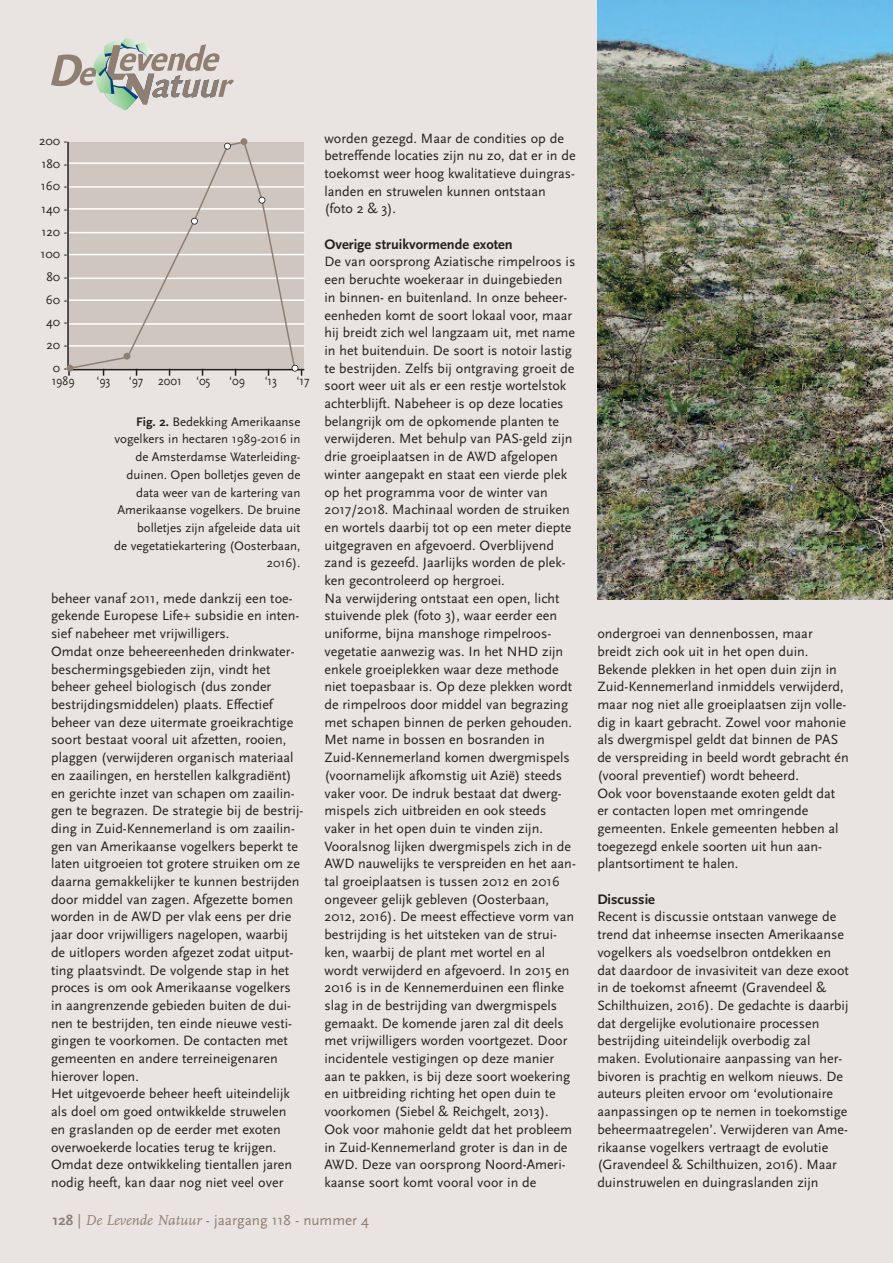
<style>
.page{position:relative;width:893px;height:1263px;background:#e9e4e1}
.page>*{position:absolute;margin:0;border:0;box-sizing:border-box;transform-origin:0 0}
.t1{font:15px "Scala Sans";color:#8f7e72}
.t2{font:700 14.4px "Scala Sans";color:#231f20}
.t3{font:14.1px/17.7px "Scala Sans";color:#231f20}
.t4{font:12.9px/22.6px "Scala Sans";color:#231f20;text-align:right}
.t5{font:12.9px "Scala Sans";color:#231f20;scale:.9 1}
.s1{font-weight:700}
.s2{font-family:"FF Scala";font-style:italic}
</style>
<div class="page">
<div style="left:69px;top:142px;width:235px;height:228px;background:#cfc6c0"></div>
<hr style="left:68px;top:369px;width:236px;height:1px;background:#231f20">
<hr style="left:68px;top:345px;width:236px;height:2px;background:#fff">
<hr style="left:68px;top:323px;width:236px;height:2px;background:#fff">
<hr style="left:68px;top:299px;width:236px;height:2px;background:#fff">
<hr style="left:68px;top:278px;width:236px;height:1px;background:#fff">
<hr style="left:68px;top:254px;width:236px;height:1px;background:#fff">
<hr style="left:68px;top:232px;width:236px;height:1px;background:#fff">
<hr style="left:68px;top:208px;width:236px;height:2px;background:#fff">
<hr style="left:68px;top:186px;width:236px;height:2px;background:#fff">
<hr style="left:68px;top:162px;width:236px;height:2px;background:#fff">
<hr style="left:67px;top:142px;width:2px;height:228px;background:#231f20">
<img style="left:597px;top:0;width:296px;height:599px">
<div style="left:241px;top:138px;width:6px;height:7px;background:#8f7e72;border-radius:50%"></div>
<div style="left:67px;top:365px;width:6px;height:7px;background:#8f7e72;border-radius:50%"></div>
<svg style="left:68px;top:140px;width:228px;height:229px"></svg>
<div style="left:191px;top:218px;width:7px;height:7px;border:2px solid #231f20;border-radius:50%"></div>
<div style="left:224px;top:143px;width:7px;height:7px;border:2px solid #231f20;border-radius:50%"></div>
<div style="left:259px;top:197px;width:6px;height:7px;border:2px solid #231f20;border-radius:50%"></div>
<svg style="left:292px;top:365px;width:10px;height:11px"></svg>
<div style="left:292px;top:365px;width:6px;height:7px;border:2px solid #231f20;border-radius:50%"></div>
<svg style="left:51px;top:38px;width:183px;height:73px"></svg>
<p class="t4" style="left:39px;top:129px;width:30px">200 -<br>180 -<br>160 -<br>140 -<br>120 -<br>100 -<br>80 -<br>60 -<br>40 -<br>20 -<br>0 -</p>
<p class="t5" style="left:52px;top:373px;width:27px">1989</p>
<p class="t5" style="left:96px;top:373px;width:17px">‘93</p>
<p class="t5" style="left:129px;top:373px;width:92px">‘97 2001 ‘05</p>
<p class="t5" style="left:229px;top:373px;width:19px">‘09</p>
<p class="t5" style="left:265px;top:373px;width:15px">‘13</p>
<p class="t5" style="left:297px;top:373px;width:16px">‘17</p>
<p class="t4" style="left:114px;top:412px;width:188px;line-height:17.7px"><span class="s1">Fig. 2.</span> Bedekking Amerikaanse vogelkers in hectaren 1989-2016 in de Amsterdamse Waterleiding&shy;duinen. Open bolletjes geven de data weer van de kartering van<br>Amerikaanse vogelkers. De bruine bolletjes zijn afgeleide data uit<br>de vegetatiekartering (Oosterbaan,<br>2016).</p>
<p class="t3" style="left:51px;top:589px;width:254px">beheer vanaf 2011, mede dankzij een toe&shy;gekende Europese Life+ subsidie en inten&shy;sief nabeheer met vrijwilligers.<br>Omdat onze beheereenheden drinkwater&shy;beschermingsgebieden zijn, vindt het beheer geheel biologisch (dus zonder bestrijdingsmiddelen) plaats. Effectief beheer van deze uitermate groeikrachtige soort bestaat vooral uit afzetten, rooien, plaggen (verwijderen organisch materiaal en zaailingen, en herstellen kalkgradiënt) en gerichte inzet van schapen om zaailin&shy;gen te begrazen. De strategie bij de bestrij&shy;ding in Zuid-Kennemerland is om zaailin&shy;gen van Amerikaanse vogelkers beperkt te laten uitgroeien tot grotere struiken om ze daarna gemakkelijker te kunnen bestrijden door middel van zagen. Afgezette bomen worden in de AWD per vlak eens per drie jaar door vrijwilligers nagelopen, waarbij de uitlopers worden afgezet zodat uitput&shy;ting plaatsvindt. De volgende stap in het proces is om ook Amerikaanse vogelkers in aangrenzende gebieden buiten de dui&shy;nen te bestrijden, ten einde nieuwe vesti&shy;gingen te voorkomen. De contacten met gemeenten en andere terreineigenaren hierover lopen.<br>Het uitgevoerde beheer heeft uiteindelijk als doel om goed ontwikkelde struwelen en graslanden op de eerder met exoten overwoekerde locaties terug te krijgen.<br>Omdat deze ontwikkeling tientallen jaren nodig heeft, kan daar nog niet veel over</p>
<p class="t3" style="left:324px;top:129px;width:253px">worden gezegd. Maar de condities op de betreffende locaties zijn nu zo, dat er in de toekomst weer hoog kwalitatieve duingras&shy;landen en struwelen kunnen ontstaan (foto 2 &amp; 3).</p>
<p class="t2" style="left:324px;top:235px;width:190px">Overige struikvormende exoten</p>
<p class="t3" style="left:324px;top:253px;width:253px">De van oorsprong Aziatische rimpelroos is een beruchte woekeraar in duingebieden in binnen- en buitenland. In onze beheer&shy;eenheden komt de soort lokaal voor, maar hij breidt zich wel langzaam uit, met name in het buitenduin. De soort is notoir lastig te bestrijden. Zelfs bij ontgraving groeit de soort weer uit als er een restje wortelstok achterblijft. Nabeheer is op deze locaties belangrijk om de opkomende planten te verwijderen. Met behulp van PAS-geld zijn drie groeiplaatsen in de AWD afgelopen winter aangepakt en staat een vierde plek op het programma voor de winter van 2017/2018. Machinaal worden de struiken en wortels daarbij tot op een meter diepte uitgegraven en afgevoerd. Overblijvend zand is gezeefd. Jaarlijks worden de plek&shy;ken gecontroleerd op hergroei.<br>Na verwijdering ontstaat een open, licht stuivende plek (foto 3), waar eerder een uniforme, bijna manshoge rimpelroos&shy;vegetatie aanwezig was. In het NHD zijn enkele groeiplekken waar deze methode niet toepasbaar is. Op deze plekken wordt de rimpelroos door middel van begrazing met schapen binnen de perken gehouden.<br>Met name in bossen en bosranden in Zuid-Kennemerland komen dwergmispels (voornamelijk afkomstig uit Azië) steeds vaker voor. De indruk bestaat dat dwerg&shy;mispels zich uitbreiden en ook steeds vaker in het open duin te vinden zijn.<br>Vooralsnog lijken dwergmispels zich in de AWD nauwelijks te verspreiden en het aan&shy;tal groeiplaatsen is tussen 2012 en 2016 ongeveer gelijk gebleven (Oosterbaan, 2012, 2016). De meest effectieve vorm van bestrijding is het uitsteken van de strui&shy;ken, waarbij de plant met wortel en al wordt verwijderd en afgevoerd. In 2015 en 2016 is in de Kennemerduinen een flinke slag in de bestrijding van dwergmispels gemaakt. De komende jaren zal dit deels met vrijwilligers worden voortgezet. Door incidentele vestigingen op deze manier aan te pakken, is bij deze soort woekering en uitbreiding richting het open duin te voorkomen (Siebel &amp; Reichgelt, 2013).<br>Ook voor mahonie geldt dat het probleem in Zuid-Kennemerland groter is dan in de AWD. Deze van oorsprong Noord-Ameri&shy;kaanse soort komt vooral voor in de</p>
<p class="t1" style="left:53px;top:1211px;width:318px"><span class="s1">128</span> | <span class="s2">De Levende Natuur</span> - jaargang 118 - nummer 4</p>
<p class="t3" style="left:597px;top:624px;width:253px">ondergroei van dennenbossen, maar breidt zich ook uit in het open duin.<br>Bekende plekken in het open duin zijn in Zuid-Kennemerland inmiddels verwijderd, maar nog niet alle groeiplaatsen zijn volle&shy;dig in kaart gebracht. Zowel voor mahonie als dwergmispel geldt dat binnen de PAS de verspreiding in beeld wordt gebracht én (vooral preventief) wordt beheerd.<br>Ook voor bovenstaande exoten geldt dat er contacten lopen met omringende gemeenten. Enkele gemeenten hebben al toegezegd enkele soorten uit hun aan&shy;plantsortiment te halen.</p>
<p class="t2" style="left:597px;top:890px;width:59px">Discussie</p>
<p class="t3" style="left:597px;top:908px;width:253px">Recent is discussie ontstaan vanwege de trend dat inheemse insecten Amerikaanse vogelkers als voedselbron ontdekken en dat daardoor de invasiviteit van deze exoot in de toekomst afneemt (Gravendeel &amp; Schilthuizen, 2016). De gedachte is daarbij dat dergelijke evolutionaire processen bestrijding uiteindelijk overbodig zal maken. Evolutionaire aanpassing van her&shy;bivoren is prachtig en welkom nieuws. De auteurs pleiten ervoor om ‘evolutionaire aanpassingen op te nemen in toekomstige beheermaatregelen’. Verwijderen van Ame&shy;rikaanse vogelkers vertraagt de evolutie (Gravendeel &amp; Schilthuizen, 2016). Maar duinstruwelen en duingraslanden zijn</p>
</div>
